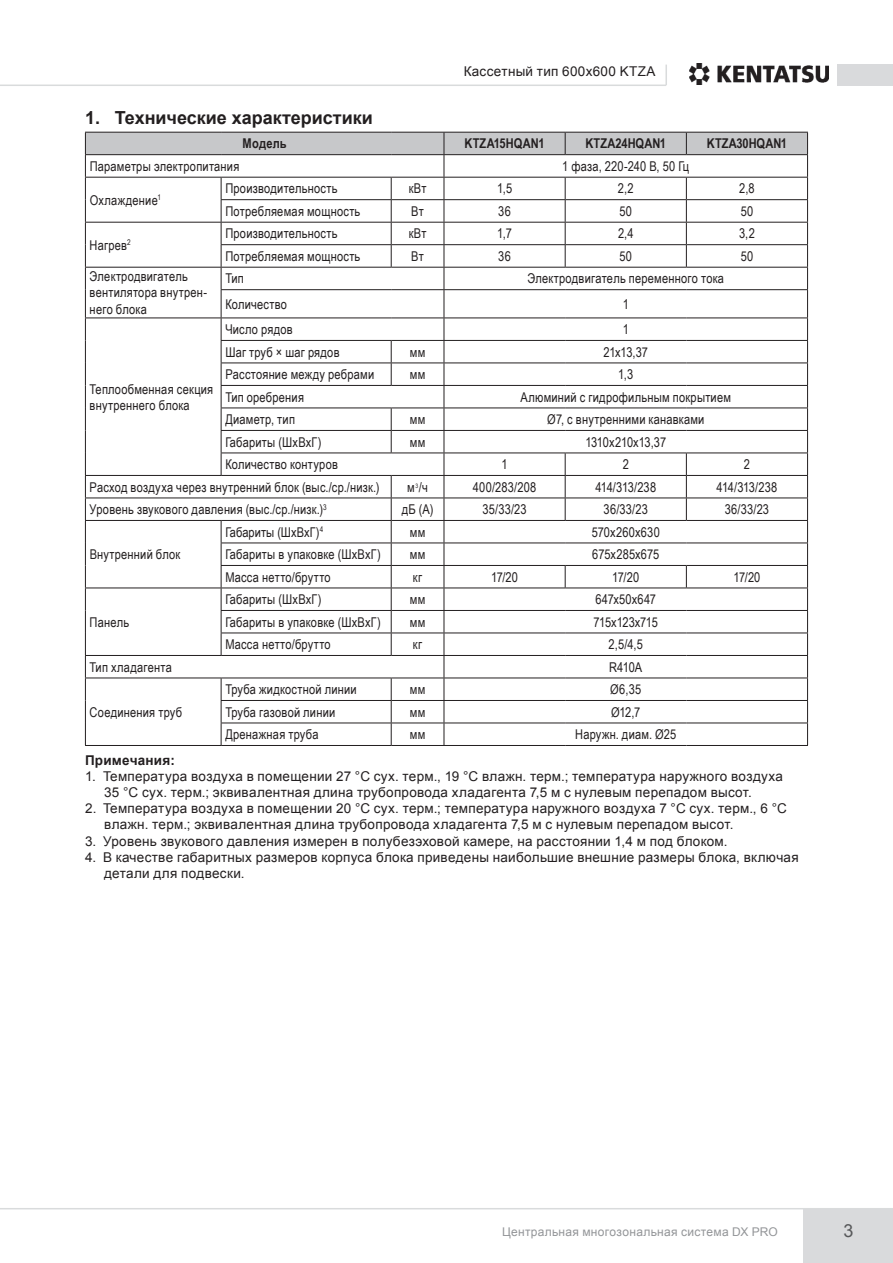
<style>
.page{position:relative;width:893px;height:1263px;background:#fff}
.page>*{position:absolute;margin:0;border:0;box-sizing:border-box;transform-origin:0 0}
.t1{font:700 18px "Arial";color:#231f20}
.t2{font:18px "Arial";color:#57585a}
.t3{font:13.5px/16.2px "Arial Narrow";letter-spacing:.015em;color:#231f20}
.t4{font:13.5px/16.2px "Arial";letter-spacing:.02em;color:#231f20}
.t5{font:700 13.5px "Arial Narrow";letter-spacing:.005em;color:#231f20}
.t6{font:13.5px "Arial Narrow";letter-spacing:-.025em;color:#231f20}
.t7{font:13.5px "Arial Narrow";letter-spacing:-.015em;color:#231f20}
.t8{font:13.5px "Arial Narrow";letter-spacing:-.02em;color:#231f20}
.t9{font:700 13.5px "Arial";letter-spacing:.02em;color:#231f20}
.t10{font:12px "Arial";letter-spacing:.025em;color:#939598}
</style>
<div class="page">
<div style="left:837px;top:64px;width:56px;height:21px;background:#d9dadc"></div>
<hr style="left:665px;top:65px;width:2px;height:20px;background:#d9dbdc">
<hr style="left:0;top:85px;width:666px;height:1px;background:#d9dbdc">
<div style="left:804px;top:1208px;width:89px;height:55px;background:#d9dadc"></div>
<hr style="left:0;top:1208px;width:893px;height:1px;background:#d9dbdc">
<img style="left:689px;top:64px;width:139px;height:20px">
<hr style="left:221px;top:745px;width:170px;height:1px;background:#231f20">
<hr style="left:391px;top:745px;width:53px;height:1px;background:#231f20">
<hr style="left:85px;top:745px;width:136px;height:1px;background:#231f20">
<svg style="left:85px;top:132px;width:723px;height:613px"></svg>
<hr style="left:444px;top:745px;width:121px;height:1px;background:#231f20">
<hr style="left:565px;top:745px;width:121px;height:1px;background:#231f20">
<hr style="left:686px;top:745px;width:122px;height:1px;background:#231f20">
<p class="t4" style="left:464px;top:63px;width:193px">Кассетный тип 600х600 KTZA</p>
<h1 class="t1" style="left:85px;top:105px;width:289px">1. Технические характеристики</h1>
<p class="t5" style="left:243px;top:133px;width:46px">Модель</p>
<p class="t5" style="left:464px;top:133px;width:82px">KTZA15HQAN1</p>
<p class="t5" style="left:585px;top:133px;width:82px">KTZA24HQAN1</p>
<p class="t5" style="left:707px;top:133px;width:82px">KTZA30HQAN1</p>
<p class="t3" style="left:90px;top:157px;width:151px">Параметры электропитания</p>
<p class="t3" style="left:562px;top:157px;width:129px">1 фаза, 220-240 В, 50 Гц</p>
<p class="t3" style="left:90px;top:191px;width:73px">Охлаждение<sup>1</sup></p>
<p class="t3" style="left:225px;top:180px;width:114px">Производительность</p>
<p class="t3" style="left:409px;top:180px;width:19px">кВт</p>
<p class="t3" style="left:497px;top:180px;width:17px">1,5</p>
<p class="t3" style="left:618px;top:180px;width:17px">2,2</p>
<p class="t3" style="left:739px;top:180px;width:17px">2,8</p>
<p class="t3" style="left:225px;top:202px;width:137px">Потребляемая мощность</p>
<p class="t3" style="left:411px;top:202px;width:14px">Вт</p>
<p class="t3" style="left:498px;top:202px;width:14px">36</p>
<p class="t3" style="left:619px;top:202px;width:14px">50</p>
<p class="t3" style="left:741px;top:202px;width:14px">50</p>
<p class="t3" style="left:90px;top:236px;width:43px">Нагрев<sup>2</sup></p>
<p class="t3" style="left:225px;top:225px;width:114px">Производительность</p>
<p class="t3" style="left:409px;top:225px;width:19px">кВт</p>
<p class="t3" style="left:497px;top:225px;width:16px">1,7</p>
<p class="t3" style="left:618px;top:225px;width:17px">2,4</p>
<p class="t3" style="left:739px;top:225px;width:17px">3,2</p>
<p class="t3" style="left:225px;top:247px;width:137px">Потребляемая мощность</p>
<p class="t3" style="left:411px;top:247px;width:14px">Вт</p>
<p class="t3" style="left:498px;top:247px;width:14px">36</p>
<p class="t3" style="left:619px;top:247px;width:14px">50</p>
<p class="t3" style="left:741px;top:247px;width:14px">50</p>
<p class="t3" style="left:90px;top:268px;width:119px">Электродвигатель вентилятора внутрен&shy;него блока</p>
<p class="t3" style="left:225px;top:270px;width:20px">Тип</p>
<p class="t3" style="left:527px;top:270px;width:198px">Электродвигатель переменного тока</p>
<p class="t3" style="left:225px;top:295px;width:63px">Количество</p>
<p class="t3" style="left:623px;top:295px;width:8px">1</p>
<p class="t3" style="left:225px;top:321px;width:69px">Число рядов</p>
<p class="t3" style="left:623px;top:321px;width:8px">1</p>
<p class="t3" style="left:225px;top:343px;width:116px">Шаг труб × шаг рядов</p>
<p class="t3" style="left:410px;top:343px;width:17px">мм</p>
<p class="t3" style="left:603px;top:343px;width:46px">21x13,37</p>
<p class="t3" style="left:225px;top:366px;width:150px">Расстояние между ребрами</p>
<p class="t3" style="left:410px;top:366px;width:17px">мм</p>
<p class="t3" style="left:618px;top:366px;width:17px">1,3</p>
<p class="t3" style="left:225px;top:388px;width:80px">Тип оребрения</p>
<p class="t3" style="left:520px;top:388px;width:212px">Алюминий с гидрофильным покрытием</p>
<p class="t3" style="left:225px;top:411px;width:71px">Диаметр, тип</p>
<p class="t3" style="left:410px;top:411px;width:17px">мм</p>
<p class="t3" style="left:547px;top:411px;width:159px">Ø7, с внутренними канавками</p>
<p class="t3" style="left:225px;top:433px;width:98px">Габариты (ШхВхГ)</p>
<p class="t3" style="left:410px;top:433px;width:17px">мм</p>
<p class="t7" style="left:585px;top:432px;width:82px">1310x210x13,37</p>
<p class="t3" style="left:225px;top:456px;width:114px">Количество контуров</p>
<p class="t3" style="left:501px;top:456px;width:8px">1</p>
<p class="t3" style="left:623px;top:456px;width:8px">2</p>
<p class="t3" style="left:744px;top:456px;width:8px">2</p>
<p class="t3" style="left:90px;top:478px;width:291px">Расход воздуха через внутренний блок (выс./ср./низк.)</p>
<p class="t3" style="left:407px;top:478px;width:22px">м<sup>3</sup>/ч</p>
<p class="t3" style="left:473px;top:478px;width:65px">400/283/208</p>
<p class="t6" style="left:595px;top:477px;width:62px">414/313/238</p>
<p class="t6" style="left:717px;top:477px;width:62px">414/313/238</p>
<p class="t3" style="left:90px;top:501px;width:239px">Уровень звукового давления (выс./ср./низк.)<sup>3</sup></p>
<p class="t3" style="left:402px;top:501px;width:33px">дБ (А)</p>
<p class="t3" style="left:482px;top:501px;width:46px">35/33/23</p>
<p class="t3" style="left:604px;top:501px;width:46px">36/33/23</p>
<p class="t3" style="left:725px;top:501px;width:46px">36/33/23</p>
<p class="t3" style="left:90px;top:546px;width:92px">Внутренний блок</p>
<p class="t3" style="left:90px;top:380px;width:125px">Теплообменная секция внутреннего блока</p>
<p class="t3" style="left:225px;top:523px;width:99px">Габариты (ШхВхГ)<sup>4</sup></p>
<p class="t3" style="left:410px;top:523px;width:17px">мм</p>
<p class="t3" style="left:592px;top:523px;width:70px">570x260x630</p>
<p class="t3" style="left:225px;top:546px;width:157px">Габариты в упаковке (ШхВхГ)</p>
<p class="t3" style="left:410px;top:546px;width:17px">мм</p>
<p class="t3" style="left:592px;top:546px;width:68px">675x285x675</p>
<p class="t3" style="left:225px;top:568px;width:107px">Масса нетто/брутто</p>
<p class="t3" style="left:413px;top:568px;width:11px">кг</p>
<p class="t3" style="left:491px;top:568px;width:28px">17/20</p>
<p class="t3" style="left:612px;top:568px;width:28px">17/20</p>
<p class="t3" style="left:733px;top:568px;width:28px">17/20</p>
<p class="t3" style="left:90px;top:613px;width:41px">Панель</p>
<p class="t3" style="left:225px;top:591px;width:98px">Габариты (ШхВхГ)</p>
<p class="t3" style="left:410px;top:591px;width:17px">мм</p>
<p class="t3" style="left:595px;top:591px;width:62px">647x50x647</p>
<p class="t3" style="left:225px;top:613px;width:157px">Габариты в упаковке (ШхВхГ)</p>
<p class="t3" style="left:410px;top:613px;width:17px">мм</p>
<p class="t8" style="left:594px;top:612px;width:66px">715x123x715</p>
<p class="t3" style="left:225px;top:636px;width:107px">Масса нетто/брутто</p>
<p class="t3" style="left:413px;top:636px;width:11px">кг</p>
<p class="t3" style="left:609px;top:636px;width:36px">2,5/4,5</p>
<p class="t3" style="left:90px;top:658px;width:84px">Тип хладагента</p>
<p class="t3" style="left:609px;top:658px;width:34px">R410A</p>
<p class="t3" style="left:90px;top:703px;width:94px">Соединения труб</p>
<p class="t3" style="left:225px;top:681px;width:133px">Труба жидкостной линии</p>
<p class="t3" style="left:410px;top:681px;width:17px">мм</p>
<p class="t3" style="left:610px;top:681px;width:32px">Ø6,35</p>
<p class="t3" style="left:225px;top:703px;width:111px">Труба газовой линии</p>
<p class="t3" style="left:410px;top:703px;width:17px">мм</p>
<p class="t3" style="left:611px;top:703px;width:31px">Ø12,7</p>
<p class="t3" style="left:225px;top:726px;width:95px">Дренажная труба</p>
<p class="t3" style="left:410px;top:726px;width:17px">мм</p>
<p class="t3" style="left:575px;top:726px;width:102px">Наружн. диам. Ø25</p>
<p class="t9" style="left:85px;top:751px;width:91px">Примечания:</p>
<p class="t4" style="left:104px;top:768px;width:680px;text-indent:-19px">1. Температура воздуха в помещении 27 °C сух. терм., 19 °C влажн. терм.; температура наружного воздуха<br>35 °C сух. терм.; эквивалентная длина трубопровода хладагента 7,5 м с нулевым перепадом высот.</p>
<p class="t4" style="left:104px;top:800px;width:684px;text-indent:-19px">2. Температура воздуха в помещении 20 °C сух. терм.; температура наружного воздуха 7 °C сух. терм., 6 °C влажн. терм.; эквивалентная длина трубопровода хладагента 7,5 м с нулевым перепадом высот.</p>
<p class="t4" style="left:85px;top:833px;width:644px">3. Уровень звукового давления измерен в полубезэховой камере, на расстоянии 1,4 м под блоком.</p>
<p class="t4" style="left:104px;top:849px;width:696px;text-indent:-19px">4. В качестве габаритных размеров корпуса блока приведены наибольшие внешние размеры блока, включая детали для подвески.</p>
<p class="t10" style="left:502px;top:1224px;width:277px">Центральная многозональная система DX PRO</p>
<h1 class="t2" style="left:843px;top:1219px;width:12px">3</h1>
</div>
